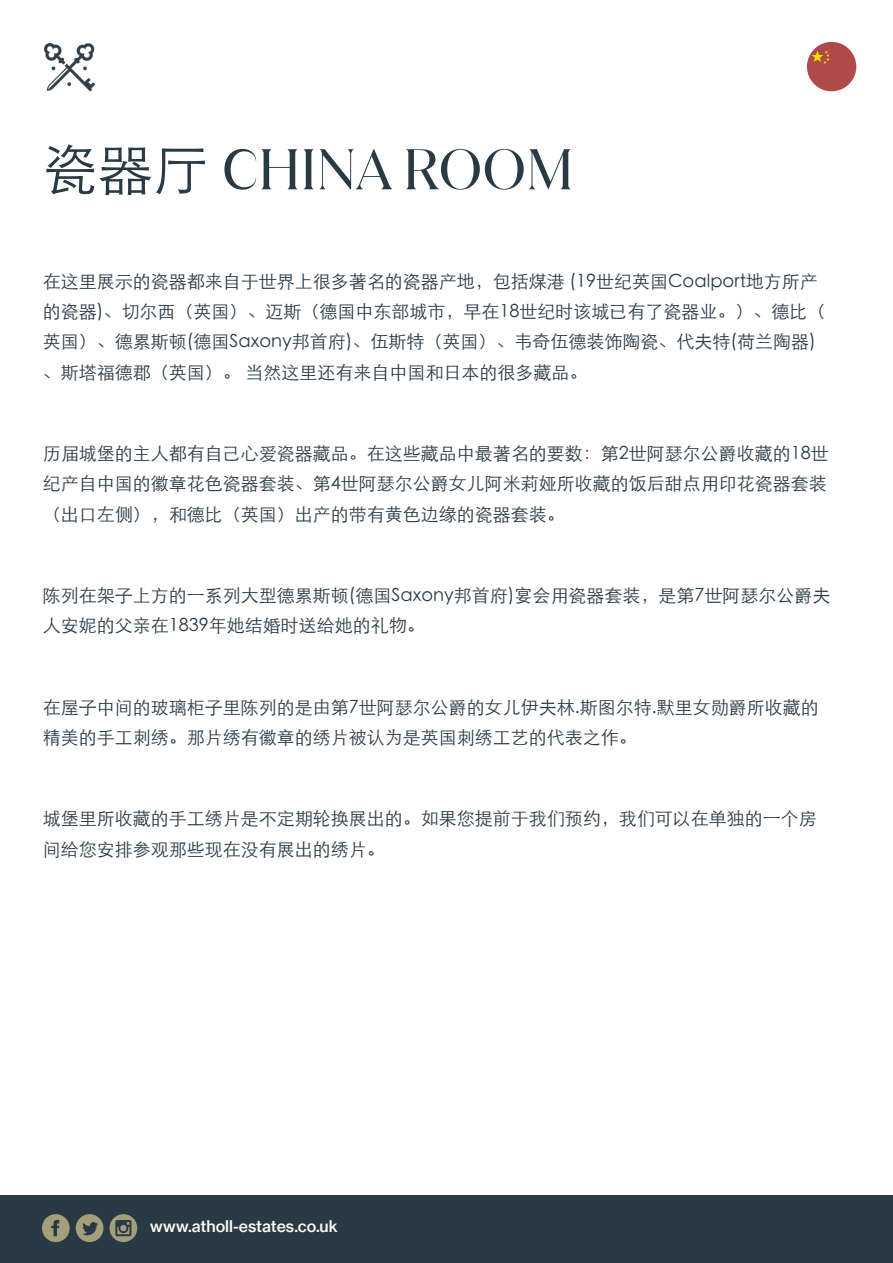
<style>
.page{position:relative;width:893px;height:1263px;background:#fff}
.page>*{position:absolute;margin:0;border:0;box-sizing:border-box;transform-origin:0 0}
.t1{font:55.05px "Juana Alt";color:#293a45}
.t2{font:300 18px/30.5px "ST Heiti SC";color:#293a45}
.t3{font:15.75px "N Haas Grotesk TX Pro 65 Md";color:#fefbf5}
.s1{font-family:"ST Heiti SC";font-weight:300}
</style>
<div class="page">
<div style="left:0;top:1195px;width:893px;height:68px;background:#293a45"></div>
<svg style="left:42px;top:1214px;width:28px;height:28px"></svg>
<svg style="left:110px;top:1214px;width:27px;height:28px"></svg>
<svg style="left:76px;top:1214px;width:27px;height:28px"></svg>
<img style="left:45px;top:43px;width:50px;height:47px">
<svg style="left:807px;top:42px;width:49px;height:49px"></svg>
<p class="t1" style="left:43px;top:134px;width:532px"><span class="s1">瓷器厅</span> CHINA ROOM</p>
<p class="t2" style="left:43px;top:264px;width:784px">在这里展示的瓷器都来自于世界上很多著名的瓷器产地，包括煤港 (19世纪英国Coalport地方所产的瓷器)、切尔西（英国）、迈斯（德国中东部城市，早在18世纪时该城已有了瓷器业。）、德比（英国）、德累斯顿(德国Saxony邦首府)、伍斯特（英国）、韦奇伍德装饰陶瓷、代夫特(荷兰陶器)、斯塔福德郡（英国）。 当然这里还有来自中国和日本的很多藏品。</p>
<p class="t2" style="left:43px;top:436px;width:787px;text-align:justify">历届城堡的主人都有自己心爱瓷器藏品。在这些藏品中最著名的要数：第2世阿瑟尔公爵收藏的18世纪产自中国的徽章花色瓷器套装、第4世阿瑟尔公爵女儿阿米莉娅所收藏的饭后甜点用印花瓷器套装（出口左侧），和德比（英国）出产的带有黄色边缘的瓷器套装。</p>
<p class="t2" style="left:43px;top:578px;width:789px">陈列在架子上方的一系列大型德累斯顿(德国Saxony邦首府)宴会用瓷器套装，是第7世阿瑟尔公爵夫人安妮的父亲在1839年她结婚时送给她的礼物。</p>
<p class="t2" style="left:43px;top:690px;width:777px">在屋子中间的玻璃柜子里陈列的是由第7世阿瑟尔公爵的女儿伊夫林.斯图尔特.默里女勋爵所收藏的精美的手工刺绣。那片绣有徽章的绣片被认为是英国刺绣工艺的代表之作。</p>
<p class="t2" style="left:43px;top:801px;width:776px">城堡里所收藏的手工绣片是不定期轮换展出的。如果您提前于我们预约，我们可以在单独的一个房间给您安排参观那些现在没有展出的绣片。</p>
<p class="t3" style="left:150px;top:1217px;width:189px">www.atholl-estates.co.uk</p>
</div>
